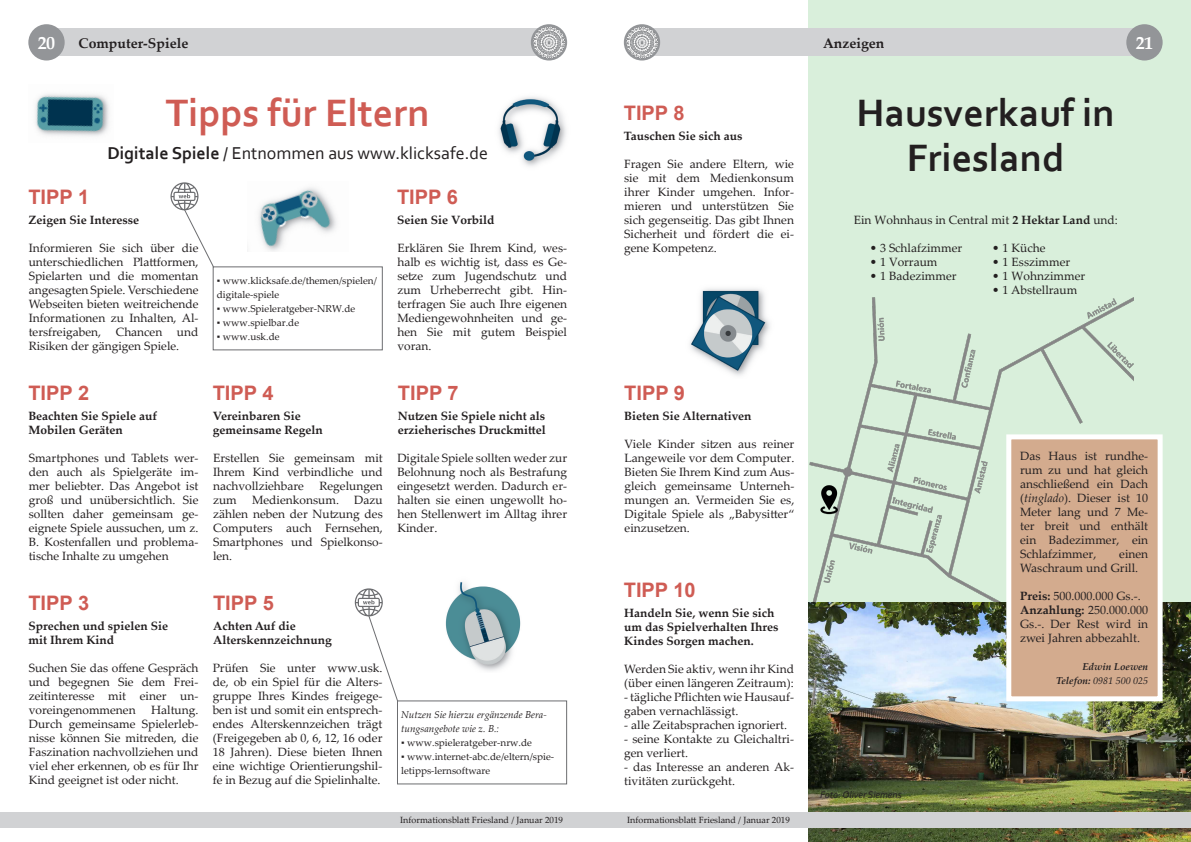
<style>
.page{position:relative;width:1191px;height:842px;background:#fff}
.page>*{position:absolute;margin:0;border:0;box-sizing:border-box;transform-origin:0 0}
.t1{font:700 40px/45px "Corbel";color:#231f20;text-align:center}
.t2{font:700 40px "Corbel";color:#cf5c54}
.t3{font:700 20px "Arial";color:#cf5c54}
.t4{font:18px "Corbel";color:#231f20}
.t5{font:700 18px "Palatino Linotype";color:#fff}
.t6{font:700 14px "Palatino Linotype";color:#231f20}
.t7{font:12px/14px "Palatino Linotype";color:#231f20;text-align:justify}
.t8{font:700 12px/14px "Palatino Linotype";color:#231f20}
.t9{font:10px/14px "Palatino Linotype";color:#231f20}
.t10{font:italic 10px/14px "Palatino Linotype";color:#231f20}
.t11{font:italic 10px "Corbel";color:#231f20}
.t12{font:italic 700 10px "Palatino Linotype";color:#231f20}
.t13{font:9px "Palatino Linotype";color:#231f20}
.s1{font-weight:700}
.s2{font-style:italic}
</style>
<div class="page">
<div style="left:808px;top:0;width:383px;height:842px;background:#d9efdb"></div>
<img style="left:809px;top:297px;width:324px;height:305px">
<img style="left:808px;top:602px;width:383px;height:240px">
<div style="left:0;top:812px;width:1191px;height:16px;background:#d1d2d4"></div>
<div style="left:642px;top:28px;width:502px;height:28px;background:#d1d2d4"></div>
<svg style="left:624px;top:24px;width:36px;height:37px"></svg>
<img style="left:626px;top:27px;width:32px;height:31px">
<div style="left:46px;top:28px;width:503px;height:28px;background:#d1d2d4"></div>
<svg style="left:531px;top:24px;width:36px;height:37px"></svg>
<div style="left:28px;top:24px;width:37px;height:37px;background:#939598;border-radius:50%"></div>
<div style="left:1126px;top:24px;width:36px;height:37px;background:#939598;border-radius:50%"></div>
<img style="left:533px;top:27px;width:32px;height:31px">
<div style="left:1006px;top:434px;width:156px;height:267px;background:#d3ab8e;border:5px solid #fff"></div>
<img style="left:445px;top:582px;width:76px;height:89px">
<img style="left:247px;top:187px;width:90px;height:64px">
<img style="left:35px;top:94px;width:74px;height:42px">
<img style="left:499px;top:97px;width:67px;height:69px">
<div style="left:213px;top:266px;width:170px;height:84px;border:1px solid #6c6d70"></div>
<div style="left:397px;top:700px;width:170px;height:84px;border:1px solid #6c6d70"></div>
<svg style="left:355px;top:588px;width:44px;height:114px"></svg>
<svg style="left:170px;top:182px;width:45px;height:86px"></svg>
<img style="left:690px;top:288px;width:80px;height:88px">
<h3 class="t5" style="left:38px;top:30px;width:19px">20</h3>
<h3 class="t5" style="left:1135px;top:30px;width:19px">21</h3>
<p class="t6" style="left:79px;top:33px;width:111px">Computer-Spiele</p>
<p class="t6" style="left:823px;top:33px;width:63px">Anzeigen</p>
<p class="t2" style="left:166px;top:88px;width:265px">Tipps für Eltern</p>
<p class="t3" style="left:28px;top:183px;width:62px">TIPP 1</p>
<p class="t4" style="left:107px;top:142px;width:382px"><span class="s1">Digitale Spiele</span> / Entnommen aus www.klicksafe.de</p>
<p class="t3" style="left:397px;top:183px;width:62px">TIPP 6</p>
<p class="t8" style="left:28px;top:212px;width:112px">Zeigen Sie Interesse</p>
<p class="t7" style="left:29px;top:241px;width:171px">Informieren Sie sich über die unterschiedlichen Plattformen, Spielarten und die momentan angesagten Spiele. Verschiedene Webseiten bieten weitreichende Informationen zu Inhalten, Al&shy;tersfreigaben, Chancen und Risiken der gängigen Spiele.</p>
<p class="t9" style="left:217px;top:273px;width:162px">▪ www.klicksafe.de/themen/spielen/</p>
<p class="t9" style="left:217px;top:287px;width:64px">digitale-spiele</p>
<p class="t9" style="left:217px;top:301px;width:140px">▪ www.Spieleratgeber-NRW.de</p>
<p class="t9" style="left:217px;top:315px;width:84px">▪ www.spielbar.de</p>
<p class="t9" style="left:217px;top:329px;width:64px">▪ www.usk.de</p>
<p class="t3" style="left:28px;top:379px;width:62px">TIPP 2</p>
<p class="t3" style="left:213px;top:379px;width:62px">TIPP 4</p>
<p class="t8" style="left:28px;top:408px;width:130px">Beachten Sie Spiele auf</p>
<p class="t8" style="left:28px;top:422px;width:96px">Mobilen Geräten</p>
<p class="t8" style="left:213px;top:408px;width:90px">Vereinbaren Sie</p>
<p class="t8" style="left:213px;top:422px;width:112px">gemeinsame Regeln</p>
<p class="t7" style="left:29px;top:451px;width:171px">Smartphones und Tablets wer&shy;den auch als Spielgeräte im&shy;mer beliebter. Das Angebot ist groß und unübersichtlich. Sie sollten daher gemeinsam ge&shy;eignete Spiele aussuchen, um z.<br>B. Kostenfallen und problema&shy;tische Inhalte zu umgehen</p>
<p class="t7" style="left:213px;top:451px;width:171px">Erstellen Sie gemeinsam mit Ihrem Kind verbindliche und nachvollziehbare</p>
<p class="t7" style="left:319px;top:479px;width:65px">Regelungen</p>
<p class="t7" style="left:213px;top:493px;width:25px">zum</p>
<p class="t7" style="left:252px;top:493px;width:88px">Medienkonsum.</p>
<p class="t7" style="left:213px;top:493px;width:171px;text-indent:141px">Dazu zählen neben der Nutzung des Computers auch Fernsehen, Smartphones und Spielkonso&shy;len.</p>
<p class="t3" style="left:28px;top:589px;width:62px">TIPP 3</p>
<p class="t3" style="left:213px;top:589px;width:62px">TIPP 5</p>
<p class="t8" style="left:28px;top:618px;width:141px">Sprechen und spielen Sie</p>
<p class="t8" style="left:28px;top:632px;width:87px">mit Ihrem Kind</p>
<p class="t7" style="left:29px;top:661px;width:171px">Suchen Sie das offene Gespräch und begegnen Sie dem Frei&shy;zeitinteresse mit einer un&shy;voreingenommenen</p>
<p class="t7" style="left:29px;top:703px;width:171px;text-indent:122px">Haltung.<br>Durch gemeinsame Spielerleb&shy;nisse können Sie mitreden, die Faszination nachvollziehen und viel eher erkennen, ob es für Ihr Kind geeignet ist oder nicht.</p>
<p class="t8" style="left:213px;top:618px;width:84px">Achten Auf die</p>
<p class="t8" style="left:213px;top:632px;width:120px">Alterskennzeichnung</p>
<p class="t7" style="left:213px;top:661px;width:171px">Prüfen Sie unter www.usk. de, ob ein Spiel für die Alters&shy;gruppe Ihres Kindes freigege&shy;ben ist und somit ein entsprech&shy;endes Alterskennzeichen trägt (Freigegeben ab 0, 6, 12, 16 oder 18 Jahren). Diese bieten Ihnen eine wichtige Orientierungshil&shy;fe in Bezug auf die Spielinhalte.</p>
<p class="t8" style="left:397px;top:212px;width:99px">Seien Sie Vorbild</p>
<p class="t7" style="left:397px;top:241px;width:171px">Erklären Sie Ihrem Kind, wes&shy;halb es wichtig ist, dass es Ge&shy;setze zum Jugendschutz und zum Urheberrecht gibt. Hin&shy;terfragen Sie auch Ihre eigenen</p>
<p class="t7" style="left:397px;top:311px;width:171px">Mediengewohnheiten und ge&shy;hen Sie mit gutem Beispiel voran.</p>
<p class="t3" style="left:398px;top:379px;width:62px">TIPP 7</p>
<p class="t8" style="left:398px;top:408px;width:149px">Nutzen Sie Spiele nicht als erzieherisches Druckmittel</p>
<p class="t7" style="left:397px;top:451px;width:171px">Digitale Spiele sollten weder zur Belohnung noch als Bestrafung eingesetzt werden. Dadurch er&shy;halten sie einen ungewollt ho&shy;hen Stellenwert im Alltag ihrer Kinder.</p>
<p class="t10" style="left:401px;top:707px;width:147px">Nutzen Sie hierzu ergänzende Bera&shy;tungsangebote wie z. B.:</p>
<p class="t9" style="left:401px;top:735px;width:132px">▪ www.spieleratgeber-nrw.de</p>
<p class="t9" style="left:401px;top:749px;width:155px">▪ www.internet-abc.de/eltern/spie&shy;letipps-lernsoftware</p>
<p class="t3" style="left:624px;top:99px;width:62px">TIPP 8</p>
<p class="t8" style="left:624px;top:128px;width:120px">Tauschen Sie sich aus</p>
<p class="t7" style="left:624px;top:157px;width:171px">Fragen Sie andere Eltern, wie sie mit dem Medienkonsum ihrer Kinder umgehen. Infor-</p>
<p class="t7" style="left:624px;top:199px;width:171px">mieren und unterstützen Sie sich gegenseitig. Das gibt Ihnen Sicherheit und fördert die ei&shy;gene Kompetenz.</p>
<p class="t3" style="left:624px;top:379px;width:62px">TIPP 9</p>
<p class="t8" style="left:624px;top:408px;width:129px">Bieten Sie Alternativen</p>
<p class="t7" style="left:624px;top:437px;width:171px">Viele Kinder sitzen aus reiner Langeweile vor dem Computer.<br>Bieten Sie Ihrem Kind zum Aus&shy;gleich gemeinsame Unterneh&shy;mungen an. Vermeiden Sie es, Digitale Spiele als „Babysitter“ einzusetzen.</p>
<p class="t3" style="left:624px;top:575px;width:73px">TIPP 10</p>
<p class="t8" style="left:624px;top:605px;width:156px">Handeln Sie, wenn Sie sich um das Spielverhalten Ihres<br>Kindes Sorgen machen.</p>
<p class="t7" style="left:624px;top:661px;width:171px">Werden Sie aktiv, wenn ihr Kind (über einen längeren Zeitraum):</p>
<p class="t7" style="left:624px;top:689px;width:171px">- tägliche Pflichten wie Hausauf&shy;gaben vernachlässigt.</p>
<p class="t7" style="left:624px;top:717px;width:164px">- alle Zeitabsprachen ignoriert.</p>
<p class="t7" style="left:624px;top:731px;width:171px">- seine Kontakte zu Gleichaltri&shy;gen verliert.</p>
<p class="t7" style="left:624px;top:759px;width:171px">- das Interesse an anderen Ak&shy;tivitäten zurückgeht.</p>
<p class="t13" style="left:400px;top:813px;width:164px">Informationsblatt Friesland / Januar 2019</p>
<p class="t13" style="left:627px;top:813px;width:164px">Informationsblatt Friesland / Januar 2019</p>
<p class="t1" style="left:856px;top:89px;width:259px">Hausverkauf in<br>Friesland</p>
<p class="t7" style="left:854px;top:213px;width:265px">Ein Wohnhaus in Central mit <span class="s1">2 Hektar Land</span> und:</p>
<p class="t7" style="left:869px;top:241px;width:94px">• 3 Schlafzimmer</p>
<p class="t7" style="left:869px;top:255px;width:69px">• 1 Vorraum</p>
<p class="t7" style="left:869px;top:269px;width:88px">• 1 Badezimmer</p>
<p class="t7" style="left:992px;top:241px;width:55px">• 1 Küche</p>
<p class="t7" style="left:992px;top:255px;width:79px">• 1 Esszimmer</p>
<p class="t7" style="left:992px;top:269px;width:94px">• 1 Wohnzimmer</p>
<p class="t7" style="left:992px;top:283px;width:87px">• 1 Abstellraum</p>
<p class="t11" style="left:820px;top:789px;width:83px">Foto: Oliver Siemens</p>
<p class="t7" style="left:1020px;top:448px;width:130px">Das Haus ist rundhe&shy;rum zu und hat gleich anschließend ein Dach (<span class="s2">tinglado</span>). Dieser ist 10<br>Meter lang und 7 Me&shy;ter breit und enthält ein Badezimmer, ein Schlafzimmer,</p>
<p class="t7" style="left:1020px;top:546px;width:130px;text-indent:99px">einen<br>Waschraum und Grill.</p>
<p class="t7" style="left:1020px;top:588px;width:122px"><span class="s1">Preis:</span> 500.000.000 Gs.-.</p>
<p class="t7" style="left:1020px;top:602px;width:130px"><span class="s1">Anzahlung:</span> 250.000.000<br>Gs.-. Der Rest wird in zwei Jahren abbezahlt.</p>
<p class="t12" style="left:1082px;top:659px;width:67px">Edwin Loewen</p>
<p class="t10" style="left:1056px;top:673px;width:94px"><span class="s1">Telefon:</span> 0981 500 025</p>
</div>
